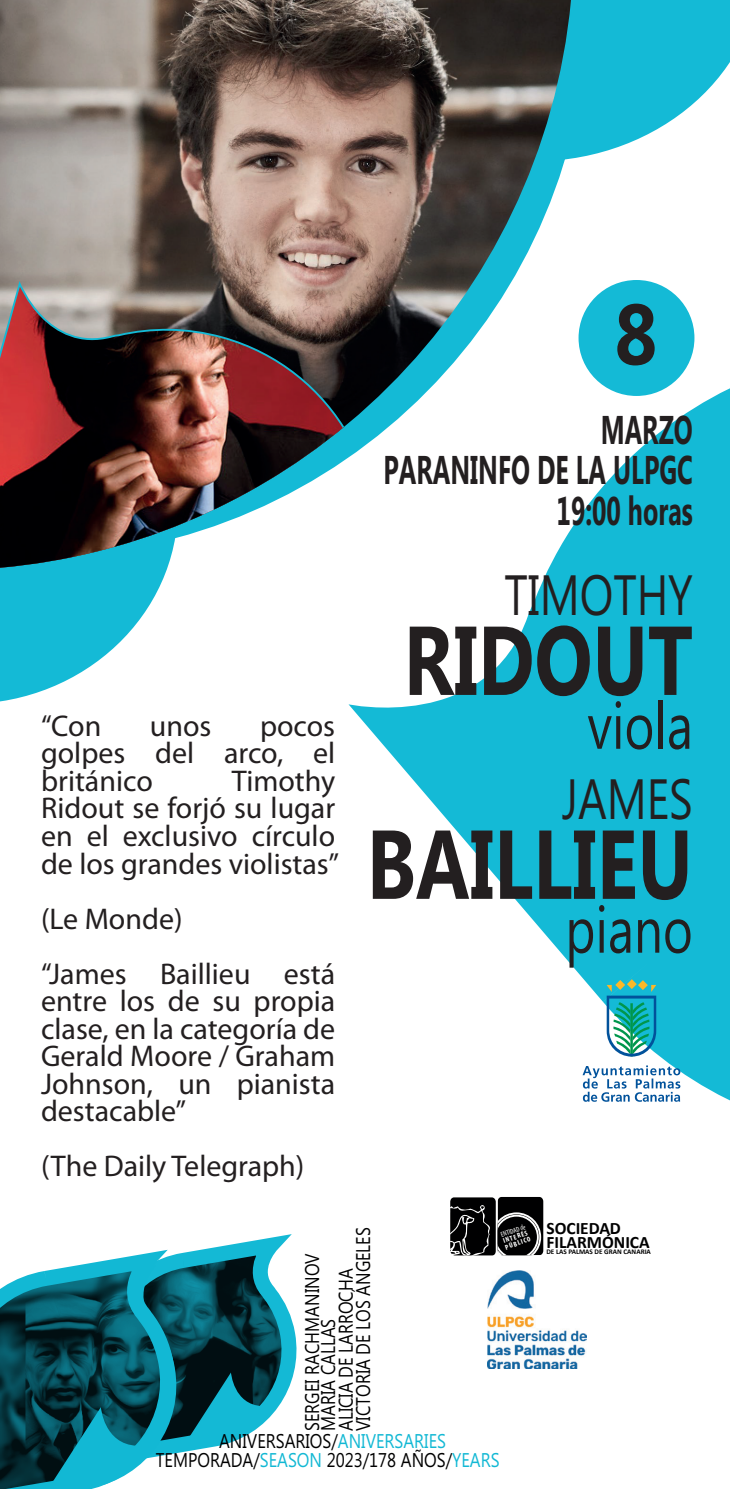
<style>
.page{position:relative;width:730px;height:1489px;background:#fff}
.page>*{position:absolute;margin:0;border:0;box-sizing:border-box;transform-origin:0 0}
.t1{font:700 97.5px "Microsoft Phags Pa";color:#231f20;scale:.79 1}
.t2{font:700 85.25px "Microsoft Phags Pa";color:#231f20;scale:.88 1}
.t3{font:65.25px "Microsoft Phags Pa";color:#231f20;scale:.79 1}
.t4{font:56.75px "Microsoft Phags Pa";color:#231f20;scale:.79 1}
.t5{font:700 40px/40px "Microsoft Phags Pa";color:#231f20;text-align:right;scale:.63 1}
.t6{font:30px/27.5px "Myriad Pro";color:#231f20;text-align:justify}
.t7{font:19.75px/17.5px "Microsoft Phags Pa";color:#000001;scale:.84 1}
.t8{font:700 17.5px/14.2px "Calibri";color:#000001}
.t9{font:700 7.25px "Calibri";color:#000001}
.t10{font:700 condensed 7.25px/6.5px "Myriad Pro";color:#fff}
.s1{font-weight:400}
.s2{font-weight:400;font-style:italic}
.s3{color:#12b8d4}
</style>
<div class="page">
<svg style="left:450px;top:1197px;width:93px;height:58px;background:#252526"></svg>
<img style="left:488px;top:1270px;width:98px;height:98px">
<svg style="left:348px;top:301px;width:382px;height:801px;fill:#14bad6"></svg>
<svg style="left:571px;top:0;width:159px;height:159px"></svg>
<svg style="left:0;top:567px;width:168px;height:135px"></svg>
<div style="left:578px;top:280px;width:116px;height:116px;background:#14bad6;border-radius:50%"></div>
<img style="left:0;top:0;width:571px;height:567px">
<img style="left:0;top:270px;width:399px;height:297px">
<svg style="left:0;top:1245px;width:296px;height:243px"></svg>
<svg style="left:607px;top:979px;width:49px;height:77px;background:#44b1b1"></svg>
<svg style="left:583px;top:1065px;width:97px;height:36px"></svg>
<h2 class="t2" style="left:614px;top:273px;width:51px">8</h2>
<p class="t6" style="left:41px;top:711px;width:62px">“Con</p>
<p class="t6" style="left:150px;top:711px;width:63px">unos</p>
<p class="t6" style="left:41px;top:711px;width:296px;text-indent:219px">pocos golpes del arco, el británico</p>
<p class="t6" style="left:41px;top:766px;width:299px;text-align:left;text-indent:191px">Timothy<br>Ridout se forjó su lugar en el exclusivo círculo de los grandes violistas”</p>
<p class="t6" style="left:41px;top:890px;width:296px;line-height:55px">(Le Monde)<br>“James Baillieu está</p>
<p class="t6" style="left:41px;top:986px;width:296px">entre los de su propia clase, en la categoría de Gerald Moore / Graham Johnson, un pianista destacable”</p>
<p class="t6" style="left:41px;top:1151px;width:265px">(The Daily Telegraph)</p>
<h3 class="t5" style="left:383px;top:408px;width:493px">MARZO<br>PARANINFO DE LA ULPGC<br>19:00 horas</h3>
<h3 class="t4" style="left:505px;top:555px;width:240px">TIMOTHY</h3>
<h1 class="t1" style="left:404px;top:590px;width:368px">RIDOUT</h1>
<h3 class="t3" style="left:587px;top:680px;width:135px">viola</h3>
<h3 class="t4" style="left:562px;top:759px;width:167px">JAMES</h3>
<h1 class="t1" style="left:367px;top:794px;width:414px">BAILLIEU</h1>
<h3 class="t3" style="left:565px;top:884px;width:163px">piano</h3>
<p class="t10" style="left:500px;top:1231px;width:28px;rotate:-19deg"><span class="s1">ENTIDAD</span> <span class="s2">de<br></span>INTERÉS<br>PÚBLICO</p>
<p class="t8" style="left:546px;top:1220px;width:105px">SOCIEDAD<br>FILARMÓNICA</p>
<p class="t9" style="left:546px;top:1247px;width:106px">DE LAS PALMAS DE GRAN CANARIA</p>
<p class="t7" style="left:318px;top:1430px;width:244px;rotate:-90deg">MARIA CALLAS<br>ALICIA DE LARROCHA<br>VICTORIA DE LOS ÁNGELES</p>
<p class="t7" style="left:302px;top:1430px;width:213px;rotate:-90deg">SERGEI RACHMANINOV</p>
<p class="t7" style="left:219px;top:1430px;width:272px">ANIVERSARIOS/<span class="s3">ANIVERSARIES</span></p>
<p class="t7" style="left:156px;top:1450px;width:411px">TEMPORADA/<span class="s3">SEASON</span> 2023/178 AÑOS/<span class="s3">YEARS</span></p>
</div>
